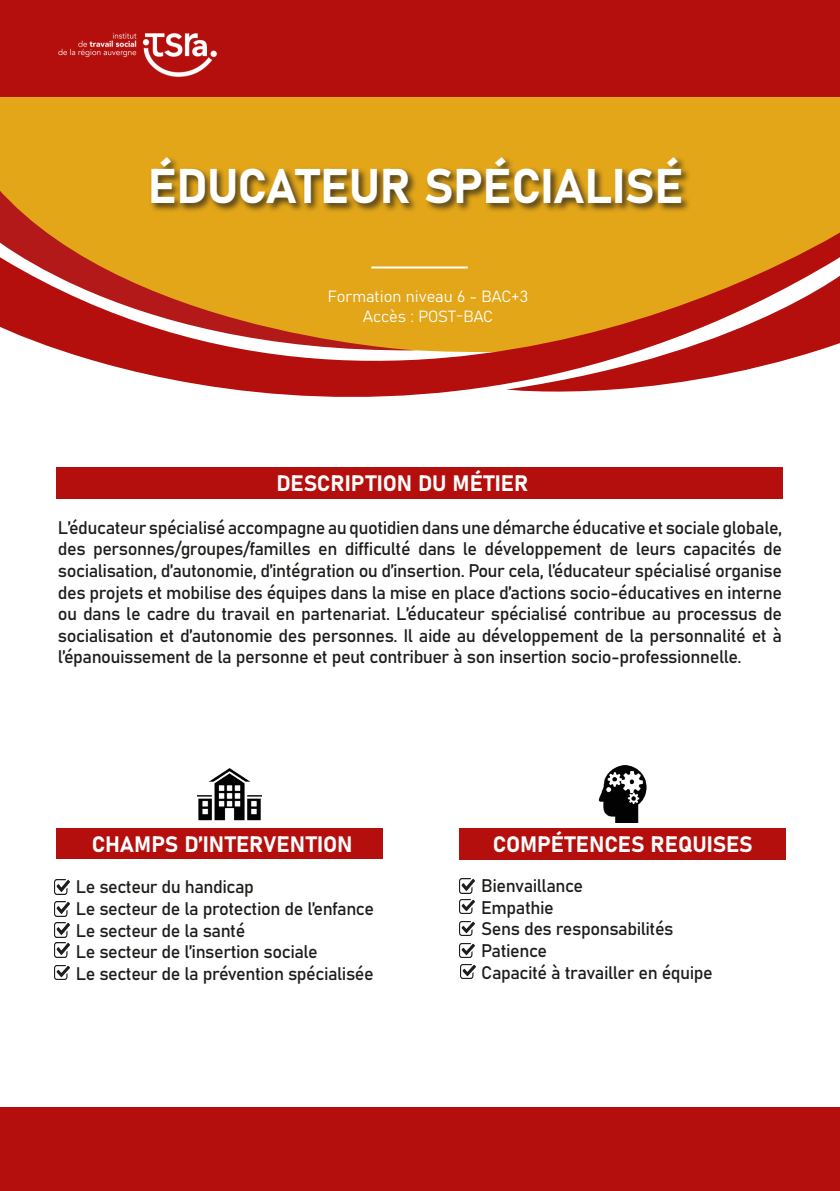
<style>
.page{position:relative;width:840px;height:1191px;background:#fff}
.page>*{position:absolute;margin:0;border:0;box-sizing:border-box;transform-origin:0 0}
.t1{font:48px "Bahnschrift";letter-spacing:-.01em;color:#fff}
.t2{font:22px "Bahnschrift";color:#fff}
.t3{font:18px/21.6px "Bahnschrift";letter-spacing:-.025em;color:#1d1d1b;text-align:justify}
.t4{font:16px/19.2px "Bahnschrift";color:#fff;text-align:center}
</style>
<div class="page">
<div style="left:57px;top:828px;width:326px;height:31px;background:#b40f0c"></div>
<div style="left:0;top:96px;width:839px;height:127px;background:#e3a618"></div>
<svg style="left:56px;top:223px;width:783px;height:276px"></svg>
<svg style="left:0;top:155px;width:416px;height:197px;fill:#e3a618"></svg>
<svg style="left:506px;top:260px;width:333px;height:148px"></svg>
<div style="left:150px;top:156px;width:541px;height:58px;background:#1d1d1b;opacity:.75"></div>
<div style="left:0;top:0;width:839px;height:96px;background:#b40f0c"></div>
<div style="left:0;top:1107px;width:839px;height:84px;background:#b40f0c"></div>
<hr style="left:371px;top:266px;width:96px;height:2px;background:#fff">
<img style="left:459px;top:878px;width:15px;height:15px">
<img style="left:459px;top:899px;width:15px;height:15px">
<img style="left:459px;top:921px;width:15px;height:15px">
<img style="left:459px;top:943px;width:15px;height:14px">
<img style="left:460px;top:964px;width:15px;height:15px">
<img style="left:54px;top:879px;width:16px;height:15px">
<img style="left:54px;top:902px;width:16px;height:14px">
<img style="left:54px;top:922px;width:16px;height:15px">
<div style="left:459px;top:828px;width:326px;height:31px;background:#b40f0c"></div>
<div style="left:57px;top:468px;width:725px;height:31px;background:#b40f0c"></div>
<img style="left:598px;top:766px;width:49px;height:56px">
<img style="left:198px;top:768px;width:63px;height:53px">
<img style="left:54px;top:942px;width:16px;height:15px">
<img style="left:54px;top:965px;width:16px;height:14px">
<img style="left:58px;top:32px;width:159px;height:45px">
<p class="t1" style="left:148px;top:150px;width:536px">ÉDUCATEUR SPÉCIALISÉ</p>
<p class="t4" style="left:328px;top:286px;width:202px">Formation niveau 6 - BAC+3<br>Accès : POST-BAC</p>
<p class="t2" style="left:276px;top:467px;width:253px">DESCRIPTION DU MÉTIER</p>
<p class="t3" style="left:58px;top:515px;width:725px">L’éducateur spécialisé accompagne au quotidien dans une démarche éducative et sociale globale, des personnes/groupes/familles en difficulté dans le développement de leurs capacités de socialisation, d’autonomie, d’intégration ou d’insertion. Pour cela, l’éducateur spécialisé organise des projets et mobilise des équipes dans la mise en place d’actions socio-éducatives en interne ou dans le cadre du travail en partenariat. L’éducateur spécialisé contribue au processus de socialisation et d’autonomie des personnes. Il aide au développement de la personnalité et à l’épanouissement de la personne et peut contribuer à son insertion socio-professionnelle.</p>
<p class="t2" style="left:92px;top:827px;width:262px">CHAMPS D’INTERVENTION</p>
<p class="t3" style="left:76px;top:875px;width:179px">Le secteur du handicap</p>
<p class="t3" style="left:76px;top:896px;width:299px">Le secteur de la protection de l’enfance</p>
<p class="t3" style="left:76px;top:918px;width:171px">Le secteur de la santé</p>
<p class="t3" style="left:76px;top:939px;width:243px">Le secteur de l’insertion sociale</p>
<p class="t3" style="left:76px;top:961px;width:299px">Le secteur de la prévention spécialisée</p>
<p class="t2" style="left:492px;top:827px;width:261px">COMPÉTENCES REQUISES</p>
<p class="t3" style="left:481px;top:874px;width:103px">Bienvaillance</p>
<p class="t3" style="left:481px;top:895px;width:74px">Empathie</p>
<p class="t3" style="left:481px;top:917px;width:194px">Sens des responsabilités</p>
<p class="t3" style="left:481px;top:938px;width:67px">Patience</p>
<p class="t3" style="left:481px;top:960px;width:233px">Capacité à travailler en équipe</p>
</div>
